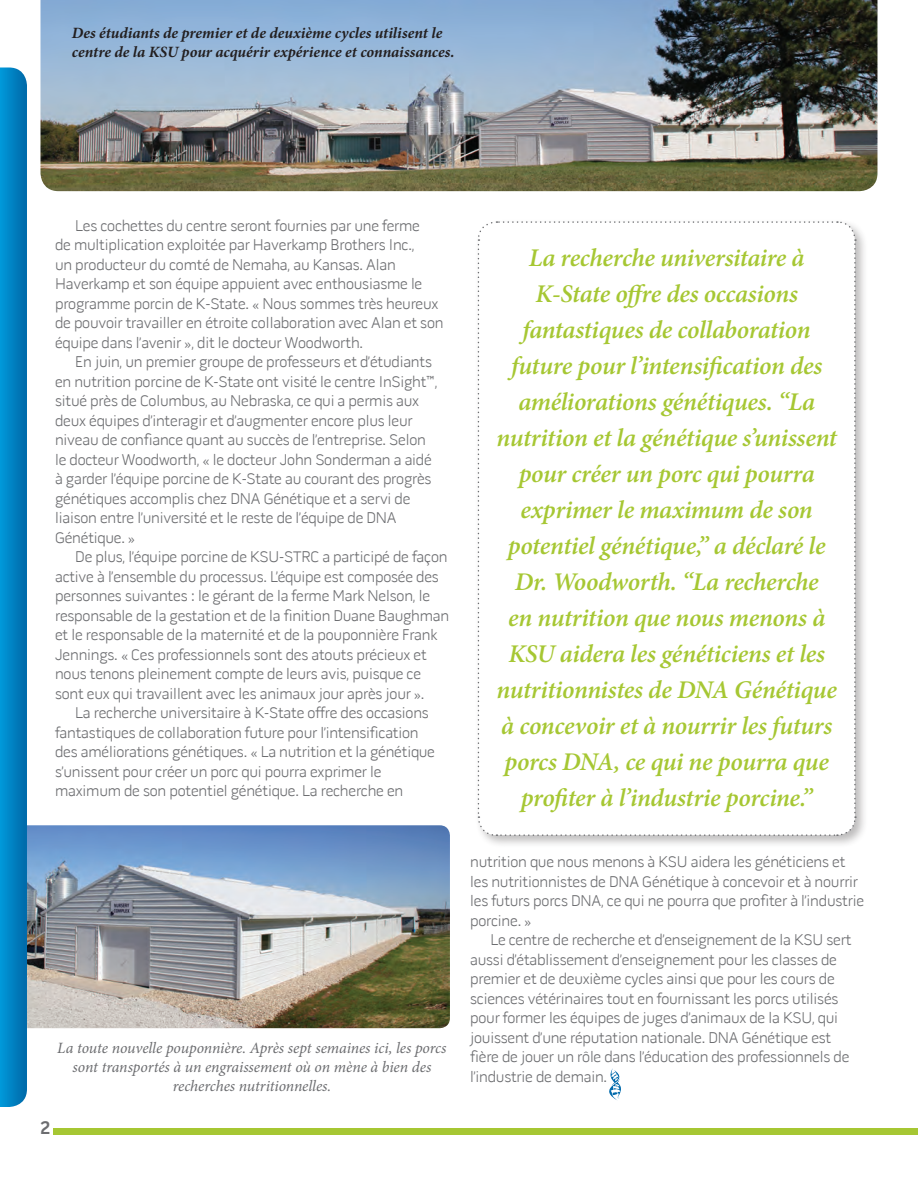
<style>
.page{position:relative;width:918px;height:1188px;background:#fff}
.page>*{position:absolute;margin:0;border:0;box-sizing:border-box;transform-origin:0 0}
.t1{font:italic 600 25.5px/36px "Minion Pro";letter-spacing:-.015em;color:#a6c733;text-align:center}
.t2{font:700 18.75px "Pill Gothic 600 mg";color:#6c6d70}
.t3{font:300 15.75px/19.5px "Pill Gothic 600 mg";letter-spacing:-.01em;color:#6c6d70}
.t4{font:italic 15.75px/18.9px "Minion Pro";letter-spacing:-.01em;color:#6c6d70;text-align:center}
.t5{font:italic 700 15.75px/18.9px "Minion Pro";color:#231f20}
</style>
<div class="page">
<div style="left:53px;top:1128px;width:865px;height:6px;background:#a6c733"></div>
<img style="left:41px;top:0;width:837px;height:191px">
<div style="left:475px;top:218px;width:393px;height:630px;background:#231f20;opacity:.3"></div>
<svg style="left:477px;top:221px;width:379px;height:616px"></svg>
<img style="left:27px;top:825px;width:423px;height:203px">
<svg style="left:0;top:68px;width:27px;height:1039px;background:#0180c1"></svg>
<svg style="left:609px;top:1068px;width:12px;height:32px"></svg>
<p class="t5" style="left:72px;top:23px;width:384px">Des étudiants de premier et de deuxième cycles utilisent le centre de la KSU pour acquérir expérience et connaissances.</p>
<p class="t3" style="left:55px;top:216px;width:390px;text-indent:20px">Les cochettes du centre seront fournies par une ferme<br>de multiplication exploitée par Haverkamp Brothers Inc.,<br>un producteur du comté de Nemaha, au Kansas. Alan Haverkamp et son équipe appuient avec enthousiasme le programme porcin de K-State. « Nous sommes très heureux de pouvoir travailler en étroite collaboration avec Alan et son équipe dans l’avenir », dit le docteur Woodworth.</p>
<p class="t3" style="left:55px;top:352px;width:384px;text-indent:20px">En juin, un premier groupe de professeurs et d’étudiants en nutrition porcine de K-State ont visité le centre InSight™, situé près de Columbus, au Nebraska, ce qui a permis aux deux équipes d’interagir et d’augmenter encore plus leur niveau de confiance quant au succès de l’entreprise. Selon le docteur Woodworth, « le docteur John Sonderman a aidé à garder l’équipe porcine de K-State au courant des progrès génétiques accomplis chez DNA Génétique et a servi de liaison entre l’université et le reste de l’équipe de DNA Génétique. »</p>
<p class="t3" style="left:55px;top:547px;width:396px;text-indent:20px">De plus, l’équipe porcine de KSU-STRC a participé de façon active à l’ensemble du processus. L’équipe est composée des personnes suivantes : le gérant de la ferme Mark Nelson, le responsable de la gestation et de la finition Duane Baughman et le responsable de la maternité et de la pouponnière Frank Jennings. « Ces professionnels sont des atouts précieux et nous tenons pleinement compte de leurs avis, puisque ce sont eux qui travaillent avec les animaux jour après jour ».</p>
<p class="t3" style="left:55px;top:703px;width:381px;text-indent:20px">La recherche universitaire à K-State offre des occasions fantastiques de collaboration future pour l’intensification des améliorations génétiques. « La nutrition et la génétique s’unissent pour créer un porc qui pourra exprimer le maximum de son potentiel génétique. La recherche en</p>
<p class="t4" style="left:57px;top:1038px;width:391px">La toute nouvelle pouponnière. Après sept semaines ici, les porcs sont transportés à un engraissement où on mène à bien des recherches nutritionnelles.</p>
<p class="t2" style="left:40px;top:1117px;width:12px">2</p>
<p class="t1" style="left:497px;top:239px;width:342px">La recherche universitaire à<br>K-State offre des occasions fantastiques de collaboration future pour l’intensification des améliorations génétiques. “La nutrition et la génétique s’unissent pour créer un porc qui pourra exprimer le maximum de son potentiel génétique,” a déclaré le<br>Dr. Woodworth. “La recherche<br>en nutrition que nous menons à<br>KSU aidera les généticiens et les nutritionnistes de DNA Génétique à concevoir et à nourrir les futurs porcs DNA, ce qui ne pourra que profiter à l’industrie porcine.”</p>
<p class="t3" style="left:470px;top:852px;width:395px">nutrition que nous menons à KSU aidera les généticiens et les nutritionnistes de DNA Génétique à concevoir et à nourrir les futurs porcs DNA, ce qui ne pourra que profiter à l’industrie porcine. »</p>
<p class="t3" style="left:470px;top:930px;width:383px;text-indent:20px">Le centre de recherche et d’enseignement de la KSU sert aussi d’établissement d’enseignement pour les classes de premier et de deuxième cycles ainsi que pour les cours de sciences vétérinaires tout en fournissant les porcs utilisés pour former les équipes de juges d’animaux de la KSU, qui jouissent d’une réputation nationale. DNA Génétique est fière de jouer un rôle dans l’éducation des professionnels de l’industrie de demain.</p>
</div>
